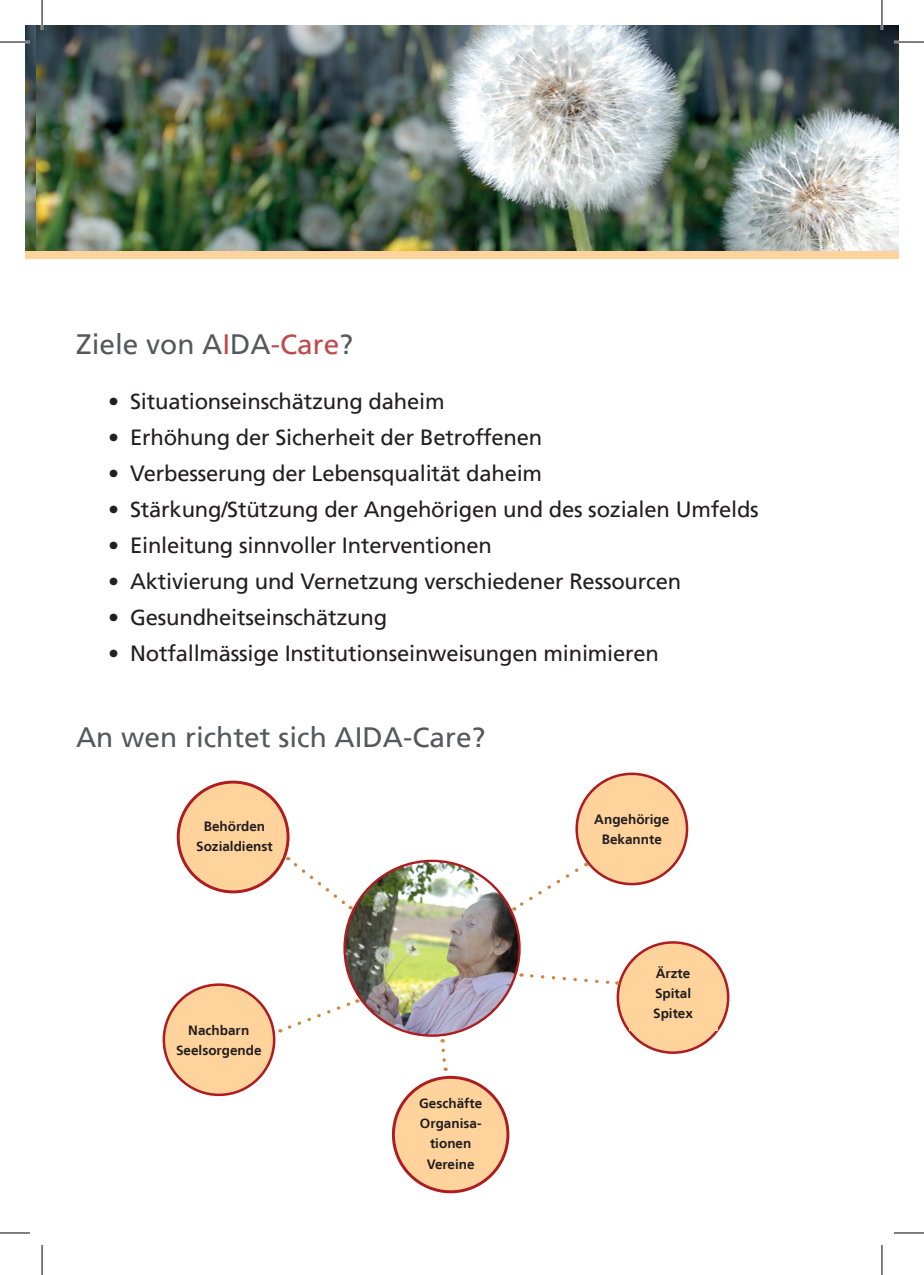
<style>
.page{position:relative;width:924px;height:1275px;background:#fff}
.page>*{position:absolute;margin:0;border:0;box-sizing:border-box;transform-origin:0 0}
.t1{font:28px "Frutiger LT";color:#57585a}
.t2{font:22px "Frutiger LT";letter-spacing:-.01em;color:#231f20}
.t3{font:700 13.6px/20.2px "Frutiger LT";color:#231f20;text-align:center}
.s1{color:#bf494c}
</style>
<div class="page">
<div style="left:393px;top:1077px;width:114px;height:114px;background:#ffd39b;border-radius:50%"></div>
<div style="left:392px;top:1075px;width:117px;height:118px;border:3px solid #af1c1f;border-radius:50%"></div>
<div style="left:408px;top:1097px;width:85px;height:73px;background:#ffd39b"></div>
<div style="left:164px;top:984px;width:110px;height:110px;background:#ffd39b;border-radius:50%"></div>
<div style="left:162px;top:983px;width:113px;height:113px;border:3px solid #af1c1f;border-radius:50%"></div>
<img style="left:344px;top:862px;width:175px;height:173px">
<div style="left:576px;top:774px;width:110px;height:110px;background:#ffd39b;border-radius:50%"></div>
<div style="left:575px;top:772px;width:113px;height:113px;border:3px solid #af1c1f;border-radius:50%"></div>
<div style="left:617px;top:942px;width:110px;height:110px;background:#ffd39b;border-radius:50%"></div>
<div style="left:616px;top:941px;width:113px;height:113px;border:3px solid #af1c1f;border-radius:50%"></div>
<div style="left:628px;top:968px;width:89px;height:62px;background:#ffd39b"></div>
<div style="left:178px;top:782px;width:110px;height:110px;background:#ffd39b;border-radius:50%"></div>
<div style="left:177px;top:780px;width:112px;height:113px;border:3px solid #af1c1f;border-radius:50%"></div>
<div style="left:186px;top:821px;width:96px;height:36px;background:#ffd39b"></div>
<svg style="left:287px;top:857px;width:64px;height:52px"></svg>
<svg style="left:513px;top:863px;width:73px;height:48px"></svg>
<svg style="left:530px;top:974px;width:87px;height:11px"></svg>
<svg style="left:440px;top:1039px;width:8px;height:32px"></svg>
<svg style="left:280px;top:998px;width:77px;height:34px"></svg>
<img style="left:25px;top:25px;width:11px;height:225px">
<img style="left:36px;top:25px;width:862px;height:225px">
<div style="left:25px;top:251px;width:872px;height:7px;background:#ffd39b"></div>
<hr style="left:0;top:41px;width:30px;height:2px;background:#fff">
<hr style="left:893px;top:41px;width:30px;height:2px;background:#fff">
<hr style="left:41px;top:0;width:2px;height:30px;background:#fff">
<hr style="left:880px;top:0;width:2px;height:30px;background:#fff">
<hr style="left:0;top:42px;width:30px;height:1px;background:#000">
<hr style="left:893px;top:42px;width:30px;height:1px;background:#000">
<hr style="left:0;top:1232px;width:30px;height:1px;background:#000">
<hr style="left:893px;top:1232px;width:30px;height:1px;background:#000">
<hr style="left:42px;top:0;width:1px;height:30px;background:#000">
<hr style="left:42px;top:1245px;width:1px;height:30px;background:#000">
<hr style="left:881px;top:0;width:1px;height:30px;background:#000">
<hr style="left:881px;top:1245px;width:1px;height:30px;background:#000">
<p class="t1" style="left:76px;top:328px;width:278px">Ziele von A<span class="s1">I</span>DA<span class="s1">-Care</span>?</p>
<p class="t2" style="left:108px;top:388px;width:338px">• Situationseinschätzung daheim</p>
<p class="t2" style="left:108px;top:424px;width:435px">• Erhöhung der Sicherheit der Betroffenen</p>
<p class="t2" style="left:108px;top:460px;width:435px">• Verbesserung der Lebensqualität daheim</p>
<p class="t2" style="left:108px;top:496px;width:652px">• Stärkung/Stützung der Angehörigen und des sozialen Umfelds</p>
<p class="t2" style="left:108px;top:532px;width:385px">• Einleitung sinnvoller Interventionen</p>
<p class="t2" style="left:108px;top:568px;width:574px">• Aktivierung und Vernetzung verschiedener Ressourcen</p>
<p class="t2" style="left:108px;top:604px;width:280px">• Gesundheitseinschätzung</p>
<p class="t2" style="left:108px;top:640px;width:552px">• Notfallmässige Institutionseinweisungen minimieren</p>
<p class="t1" style="left:76px;top:721px;width:411px">An wen richtet sich AIDA-Care?</p>
<p class="t3" style="left:196px;top:816px;width:78px">Behörden<br>Sozialdienst</p>
<p class="t3" style="left:176px;top:1020px;width:87px">Nachbarn<br>Seelsorgende</p>
<p class="t3" style="left:419px;top:1093px;width:65px">Geschäfte<br>Organisa&shy;tionen<br>Vereine</p>
<p class="t3" style="left:594px;top:809px;width:77px">Angehörige<br>Bekannte</p>
<p class="t3" style="left:653px;top:963px;width:41px;text-align:left">Ärzte<br>Spital<br>Spitex</p>
</div>
